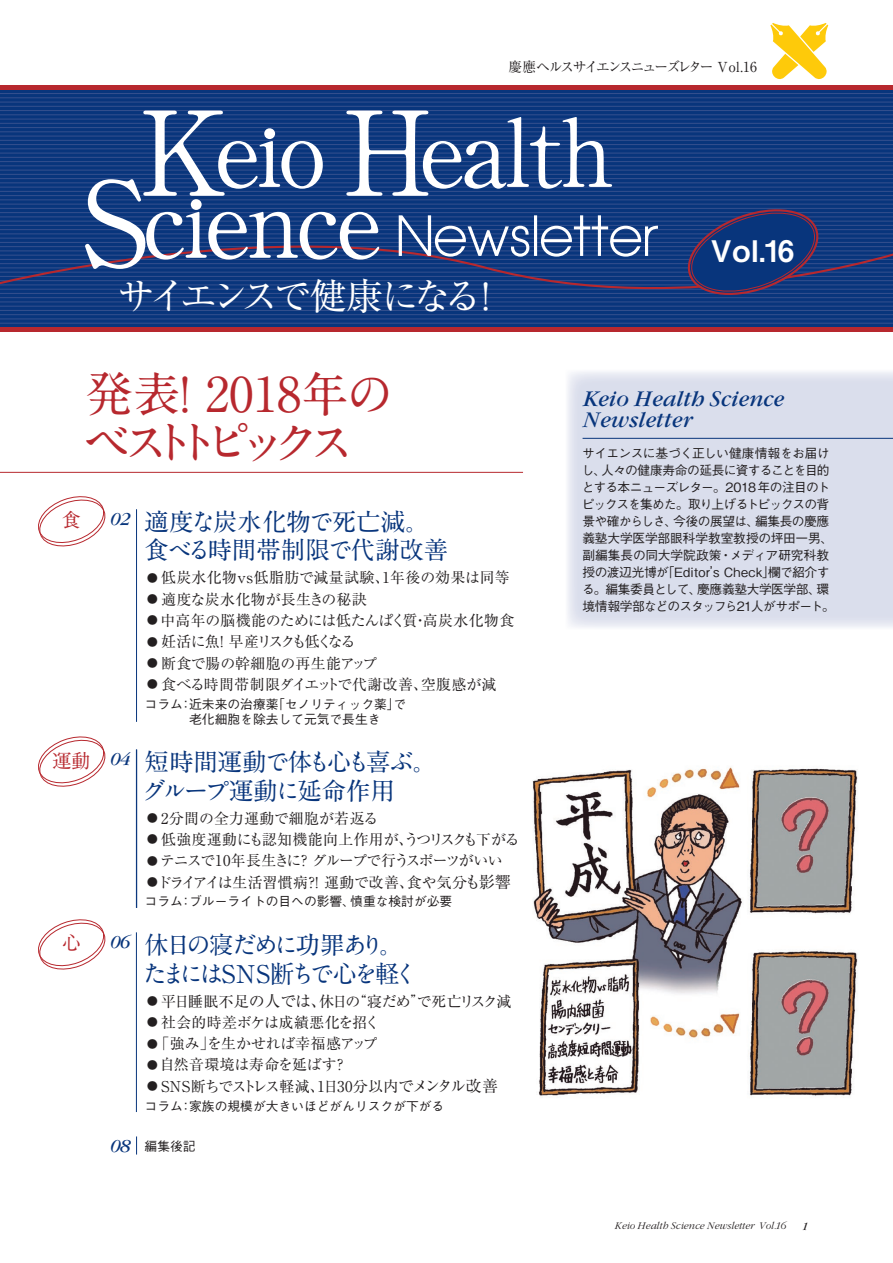
<style>
.page{position:relative;width:893px;height:1263px;background:#fff}
.page>*{position:absolute;margin:0;border:0;box-sizing:border-box;transform-origin:0 0}
.t1{font:700 47.85px/47.8px "A1 Mincho Std";letter-spacing:-.18em;color:#b7282e}
.t2{font:37.2px "Ryumin Pro";letter-spacing:-.145em;color:#fff}
.t3{font:29.7px "Midashi Go Pro MB31";color:#fff}
.t4{font:700 24.45px/28.7px "A1 Mincho Std";letter-spacing:-.12em;color:#08357c}
.t5{font:700 24.45px/28.7px "A1 Mincho Std";color:#08357c}
.t6{font:700 24.45px/28.7px "A1 Mincho Std";letter-spacing:-.065em;color:#08357c}
.t7{font:italic 23.4px/21.3px "Garamond";letter-spacing:.01em;color:#08357c}
.t8{font:italic 19.2px "Garamond";color:#08357c}
.t9{font:700 19.2px "A1 Mincho Std";color:#b7282e}
.t10{font:14.85px "Ryumin Pro";letter-spacing:-.005em;color:#231f20}
.t11{font:14.85px "Ryumin Pro";letter-spacing:-.045em;color:#231f20}
.t12{font:14.85px "Ryumin Pro";letter-spacing:-.09em;color:#231f20}
.t13{font:14.85px "Ryumin Pro";letter-spacing:-.08em;color:#231f20}
.t14{font:14.85px "Ryumin Pro";letter-spacing:.03em;color:#231f20}
.t15{font:14.85px "Ryumin Pro";letter-spacing:-.14em;color:#231f20}
.t16{font:13.8px "Ryumin Pro";letter-spacing:-.14em;color:#231f20}
.t17{font:500 12.75px/17px "Gothic BBB Pro";letter-spacing:-.04em;color:#231f20}
.t18{font:500 12.75px/14.9px "Gothic BBB Pr 6 N";color:#231f20}
.t19{font:italic 11.7px "Garamond";color:#231f20}
.t20{font:italic 300 10.65px "Garamond";letter-spacing:.01em;color:#231f20}
.s1{font-size:15.9px}
.s2{font-family:"Garamond";font-weight:400;font-style:italic;color:#08357c}
</style>
<div class="page">
<svg style="left:0;top:89px;width:893px;height:238px;background:#0f367b"></svg>
<hr style="left:0;top:93px;width:893px;height:1px;background:#35508e">
<hr style="left:0;top:97px;width:893px;height:1px;background:#35508e">
<hr style="left:0;top:102px;width:893px;height:1px;background:#35508e">
<hr style="left:0;top:106px;width:893px;height:1px;background:#35508e">
<hr style="left:0;top:110px;width:893px;height:1px;background:#35508e">
<hr style="left:0;top:114px;width:893px;height:1px;background:#35508e">
<hr style="left:0;top:119px;width:893px;height:1px;background:#35508e">
<hr style="left:0;top:123px;width:893px;height:1px;background:#35508e">
<hr style="left:0;top:127px;width:893px;height:1px;background:#35508e">
<hr style="left:0;top:131px;width:893px;height:1px;background:#35508e">
<hr style="left:0;top:136px;width:893px;height:1px;background:#35508e">
<hr style="left:0;top:140px;width:893px;height:1px;background:#35508e">
<hr style="left:0;top:144px;width:893px;height:1px;background:#35508e">
<hr style="left:0;top:149px;width:893px;height:1px;background:#35508e">
<hr style="left:0;top:153px;width:893px;height:1px;background:#35508e">
<hr style="left:0;top:157px;width:893px;height:1px;background:#35508e">
<hr style="left:0;top:161px;width:893px;height:1px;background:#35508e">
<hr style="left:0;top:166px;width:893px;height:1px;background:#35508e">
<hr style="left:0;top:170px;width:893px;height:1px;background:#35508e">
<hr style="left:0;top:174px;width:893px;height:1px;background:#35508e">
<hr style="left:0;top:178px;width:893px;height:1px;background:#35508e">
<hr style="left:0;top:183px;width:893px;height:1px;background:#35508e">
<hr style="left:0;top:187px;width:893px;height:1px;background:#35508e">
<hr style="left:0;top:191px;width:893px;height:1px;background:#35508e">
<hr style="left:0;top:195px;width:893px;height:1px;background:#35508e">
<hr style="left:0;top:200px;width:893px;height:1px;background:#35508e">
<hr style="left:0;top:204px;width:893px;height:1px;background:#35508e">
<hr style="left:0;top:208px;width:893px;height:1px;background:#35508e">
<svg style="left:0;top:211px;width:893px;height:114px;background:#143a7e"></svg>
<hr style="left:0;top:85px;width:893px;height:4px;background:#b7282e">
<div style="left:0;top:327px;width:893px;height:5px;background:#b7282e"></div>
<svg style="left:770px;top:23px;width:58px;height:56px"></svg>
<img style="left:532px;top:767px;width:326px;height:329px">
<svg style="left:85px;top:111px;width:574px;height:158px"></svg>
<svg style="left:683px;top:204px;width:140px;height:96px;background:#1a3676"></svg>
<hr style="left:583px;top:438px;width:310px;height:1px;background:#08357c">
<hr style="left:136px;top:509px;width:1px;height:213px;background:#08357c">
<hr style="left:136px;top:932px;width:1px;height:180px;background:#08357c">
<svg style="left:136px;top:1136px;width:1px;height:18px"></svg>
<svg style="left:38px;top:496px;width:68px;height:51px"></svg>
<hr style="left:136px;top:749px;width:1px;height:159px;background:#08357c">
<svg style="left:38px;top:736px;width:68px;height:51px"></svg>
<svg style="left:38px;top:919px;width:68px;height:51px"></svg>
<hr style="left:0;top:472px;width:523px;height:1px;background:#b7282e">
<p class="t16" style="left:509px;top:56px;width:250px">慶應ヘルスサイエンスニューズレター Vol.16</p>
<h2 class="t2" style="left:85px;top:266px;width:421px">　サイエンスで健康になる！</h2>
<h1 class="t1" style="left:83px;top:364px;width:313px">発表！2018年のベストトピックス</h1>
<h3 class="t9" style="left:62px;top:504px;width:21px">食</h3>
<h3 class="t8" style="left:110px;top:509px;width:22px">02</h3>
<h3 class="t5" style="left:145px;top:504px;width:305px">適度な炭水化物で死亡減。食べる時間帯制限で代謝改善</h3>
<p class="t14" style="left:145px;top:566px;width:367px"><span class="s1">●</span>低炭水化物vs低脂肪で減量試験、1年後の効果は同等</p>
<p class="t10" style="left:145px;top:587px;width:224px"><span class="s1">●</span>適度な炭水化物が長生きの秘訣</p>
<p class="t10" style="left:145px;top:609px;width:371px"><span class="s1">●</span>中高年の脳機能のためには低たんぱく質・高炭水化物食</p>
<p class="t15" style="left:145px;top:630px;width:213px"><span class="s1">●</span> 妊活に魚! 早産リスクも低くなる</p>
<p class="t10" style="left:145px;top:651px;width:234px"><span class="s1">●</span>断食で腸の幹細胞の再生能アップ</p>
<p class="t10" style="left:145px;top:672px;width:353px"><span class="s1">●</span>食べる時間帯制限ダイエットで代謝改善、空腹感が減</p>
<p class="t18" style="left:189px;top:696px;width:218px;text-indent:-45px">コラム： 近未来の治療薬「セノリティック薬」で老化細胞を除去して元気で長生き</p>
<h3 class="t9" style="left:52px;top:745px;width:80px">運動 <span class="s2">04</span></h3>
<h3 class="t6" style="left:142px;top:744px;width:296px">短時間運動で体も心も喜ぶ。グループ運動に延命作用</h3>
<p class="t10" style="left:145px;top:806px;width:235px"><span class="s1">●</span>2分間の全力運動で細胞が若返る</p>
<p class="t10" style="left:145px;top:828px;width:377px"><span class="s1">●</span>低強度運動にも認知機能向上作用が、うつリスクも下がる</p>
<p class="t13" style="left:145px;top:849px;width:359px"><span class="s1">●</span>テニスで10年長生きに？ グループで行うスポーツがいい</p>
<p class="t10" style="left:145px;top:870px;width:368px"><span class="s1">●</span>ドライアイは生活習慣病?! 運動で改善、食や気分<span class="s1">も影響</span></p>
<p class="t18" style="left:145px;top:893px;width:309px">コラム：ブルーライトの目への影響、慎重な検討が必要</p>
<h3 class="t9" style="left:62px;top:927px;width:21px">心</h3>
<h3 class="t8" style="left:110px;top:932px;width:22px">06</h3>
<h3 class="t8" style="left:110px;top:1136px;width:22px">08</h3>
<h3 class="t4" style="left:143px;top:927px;width:277px">休日の寝だめに功罪あり。たまにはSNS断ちで心を軽く</h3>
<p class="t12" style="left:145px;top:989px;width:368px"><span class="s1">●</span>平日睡眠不足<span class="s1">の人では、</span>休日の“寝だめ”で死亡リスク減</p>
<p class="t10" style="left:145px;top:1010px;width:237px"><span class="s1">●</span>社会的時差ボケは成績悪化を招く</p>
<p class="t10" style="left:145px;top:1032px;width:235px"><span class="s1">●</span>「強み」を生かせれば幸福感アップ</p>
<p class="t10" style="left:145px;top:1053px;width:205px"><span class="s1">●</span>自然音環境は寿命を延ばす？</p>
<p class="t11" style="left:145px;top:1074px;width:355px"><span class="s1">●</span>SNS断ちでストレス軽減、1日30分以内<span class="s1">でメンタル改善</span></p>
<p class="t18" style="left:145px;top:1097px;width:301px">コラム：家族の規模が大きいほどがんリスクが下がる</p>
<p class="t18" style="left:145px;top:1138px;width:53px">編集後記</p>
<h3 class="t3" style="left:711px;top:227px;width:85px">Vol.16</h3>
<h3 class="t7" style="left:583px;top:388px;width:204px">Keio Health Science<br>Newsletter</h3>
<p class="t17" style="left:581px;top:443px;width:255px">サイエンスに基づく正しい健康情報をお届けし、人々の健康寿命の延長に資することを目的とする本ニューズレター。2018年の注目のトピックスを集めた。取り上げるトピックスの背景や確からしさ、今後の展望は、編集長の慶應義塾大学医学部眼科学教室教授の坪田一男、副編集長の同大学院政策・メディア研究科教授の渡辺光博が「Editor’s Check」欄で紹介する。編集委員として、慶應義塾大学医学部、環境情報学部などのスタッフら21人がサポート。</p>
<p class="t20" style="left:615px;top:1220px;width:173px">Keio Health Science Newsletter Vol.16</p>
<p class="t19" style="left:802px;top:1220px;width:8px">1</p>
</div>
